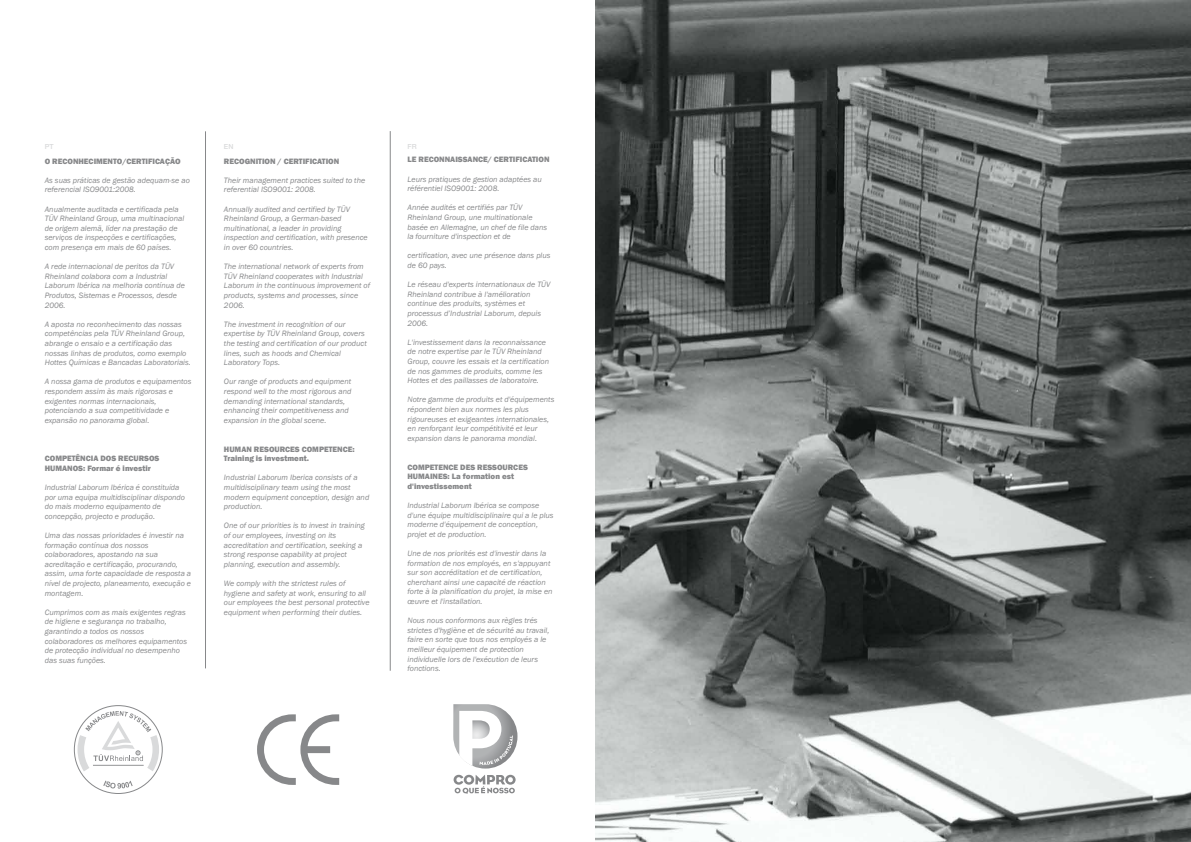
<style>
.page{position:relative;width:1191px;height:842px;background:#fff}
.page>*{position:absolute;margin:0;border:0;box-sizing:border-box;transform-origin:0 0}
.t1{font:italic 8px/9.6px "Franklin Gothic";color:#87888a}
.t2{font:800 8px/9.6px "Franklin Gothic";color:#87888a}
.t3{font:500 7px "Helvetica Neue";color:#d9dadb}
</style>
<div class="page">
<hr style="left:205px;top:131px;width:1px;height:537px;background:#87888a">
<hr style="left:390px;top:131px;width:1px;height:540px;background:#87888a">
<svg style="left:257px;top:714px;width:82px;height:71px"></svg>
<svg style="left:103px;top:781px;width:30px;height:8px"></svg>
<svg style="left:77px;top:711px;width:82px;height:60px"></svg>
<svg style="left:453px;top:775px;width:62px;height:19px"></svg>
<svg style="left:453px;top:704px;width:64px;height:64px"></svg>
<img style="left:595px;top:0;width:596px;height:842px">
<p class="t3" style="left:45px;top:142px;width:10px">PT</p>
<p class="t3" style="left:224px;top:142px;width:11px">EN</p>
<p class="t3" style="left:407px;top:142px;width:11px">FR</p>
<p class="t2" style="left:224px;top:156px;width:117px">RECOGNITION / CERTIFICATION</p>
<p class="t1" style="left:224px;top:175px;width:143px">Their management practices suited to the referential ISO9001: 2008.</p>
<p class="t1" style="left:224px;top:204px;width:145px">Annually audited and certified by TÜV Rheinland Group, a German-based multinational, a leader in providing inspection and certification, with presence in over 60 countries.</p>
<p class="t1" style="left:224px;top:262px;width:148px">The international network of experts from TÜV Rheinland cooperates with Industrial Laborum in the continuous improvement of products, systems and processes, since 2006.</p>
<p class="t1" style="left:224px;top:319px;width:144px">The investment in recognition of our expertise by TÜV Rheinland Group, covers the testing and certification of our product lines, such as hoods and Chemical Laboratory Tops.</p>
<p class="t1" style="left:224px;top:377px;width:129px">Our range of products and equipment respond well to the most rigorous and demanding international standards, enhancing their competitiveness and expansion in the global scene.</p>
<p class="t2" style="left:224px;top:444px;width:132px">HUMAN RESOURCES COMPETENCE:<br>Training is investment.</p>
<p class="t1" style="left:224px;top:473px;width:147px">Industrial Laborum Iberica consists of a multidisciplinary team using the most modern equipment conception, design and production.</p>
<p class="t1" style="left:224px;top:521px;width:142px">One of our priorities is to invest in training of our employees, investing on its accreditation and certification, seeking a strong response capability at project planning, execution and assembly.</p>
<p class="t1" style="left:224px;top:579px;width:147px">We comply with the strictest rules of hygiene and safety at work, ensuring to all our employees the best personal protective equipment when performing their duties.</p>
<p class="t2" style="left:45px;top:156px;width:137px">O RECONHECIMENTO/CERTIFICAÇÃO</p>
<p class="t1" style="left:45px;top:175px;width:147px">As suas práticas de gestão adequam-se ao referencial ISO9001:2008.</p>
<p class="t1" style="left:45px;top:204px;width:141px">Anualmente auditada e certificada pela TÜV Rheinland Group, uma multinacional de origem alemã, líder na prestação de serviços de inspecções e certificações, com presença em mais de 60 países.</p>
<p class="t1" style="left:45px;top:262px;width:142px">A rede internacional de peritos da TÜV<br>Rheinland colabora com a Industrial<br>Laborum Ibérica na melhoria contínua de<br>Produtos, Sistemas e Processos, desde<br>2006.</p>
<p class="t1" style="left:45px;top:319px;width:147px">A aposta no reconhecimento das nossas competências pela TÜV Rheinland Group, abrange o ensaio e a certificação das nossas linhas de produtos, como exemplo Hottes Químicas e Bancadas Laboratoriais.</p>
<p class="t1" style="left:45px;top:377px;width:148px">A nossa gama de produtos e equipamentos respondem assim às mais rigorosas e exigentes normas internacionais, potenciando a sua competitividade e expansão no panorama global.</p>
<p class="t2" style="left:45px;top:454px;width:116px">COMPETÊNCIA DOS RECURSOS<br>HUMANOS: Formar é investir</p>
<p class="t1" style="left:45px;top:483px;width:142px">Industrial Laborum Ibérica é constituída por uma equipa multidisciplinar dispondo do mais moderno equipamento de concepção, projecto e produção.</p>
<p class="t1" style="left:45px;top:531px;width:148px">Uma das nossas prioridades é investir na formação contínua dos nossos colaboradores, apostando na sua acreditação e certificação, procurando, assim, uma forte capacidade de resposta a nível de projecto, planeamento, execução e montagem.</p>
<p class="t1" style="left:45px;top:607px;width:144px">Cumprimos com as mais exigentes regras de higiene e segurança no trabalho, garantindo a todos os nossos colaboradores os melhores equipamentos de protecção individual no desempenho das suas funções.</p>
<p class="t2" style="left:407px;top:155px;width:143px">LE RECONNAISSANCE/ CERTIFICATION</p>
<p class="t1" style="left:407px;top:174px;width:136px">Leurs pratiques de gestion adaptées au référentiel ISO9001: 2008.</p>
<p class="t1" style="left:407px;top:203px;width:141px">Année audités et certifiés par TÜV Rheinland Group, une multinationale basée en Allemagne, un chef de file dans la fourniture d'inspection et de</p>
<p class="t1" style="left:407px;top:251px;width:144px">certification, avec une présence dans plus de 60 pays.</p>
<p class="t1" style="left:407px;top:280px;width:144px">Le réseau d'experts internationaux de TÜV<br>Rheinland contribue à l'amélioration continue des produits, systèmes et processus d’Industrial Laborum, depuis<br>2006.</p>
<p class="t1" style="left:407px;top:337px;width:143px">L'investissement dans la reconnaissance de notre expertise par le TÜV Rheinland Group, couvre les essais et la certification de nos gammes de produits, comme les Hottes et des paillasses de laboratoire.</p>
<p class="t1" style="left:407px;top:395px;width:148px">Notre gamme de produits et d'équipements répondent bien aux normes les plus rigoureuses et exigeantes internationales, en renforçant leur compétitivité et leur expansion dans le panorama mondial.</p>
<p class="t2" style="left:407px;top:462px;width:122px">COMPETENCE DES RESSOURCES<br>HUMAINES: La formation est d'investissement</p>
<p class="t1" style="left:407px;top:501px;width:148px">Industrial Laborum Ibérica se compose d'une équipe multidisciplinaire qui a le plus moderne d'équipement de conception, projet et de production.</p>
<p class="t1" style="left:407px;top:549px;width:147px">Une de nos priorités est d'investir dans la formation de nos employés, en s'appuyant sur son accréditation et de certification, cherchant ainsi une capacité de réaction forte à la planification du projet, la mise en œuvre et l'installation.</p>
<p class="t1" style="left:407px;top:616px;width:143px">Nous nous conformons aux règles trés strictes d'hygiène et de sécurité au travail, faire en sorte que tous nos employés a le meilleur équipement de protection individuelle lors de l'exécution de leurs fonctions.</p>
</div>
